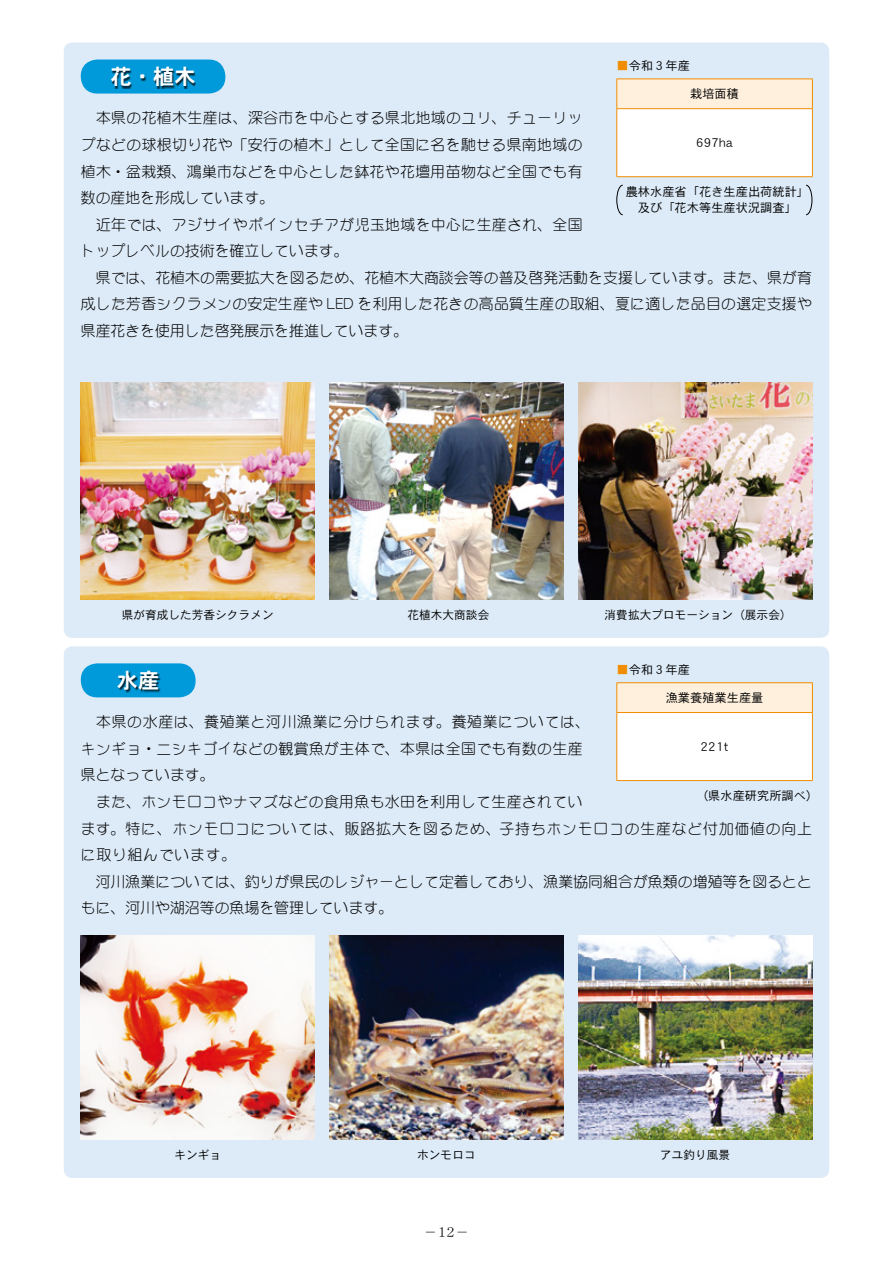
<style>
.page{position:relative;width:893px;height:1263px;background:#fff}
.page>*{position:absolute;margin:0;border:0;box-sizing:border-box;transform-origin:0 0}
.t1{font:21.3px "DFPHS Gothic CID W7";color:#fff}
.t2{font:300 14.85px/26.5px "DFP Maru Gothic CID";letter-spacing:.025em;color:#000;text-align:justify}
.t3{font:300 14.85px/26.5px "DFP Maru Gothic CID";letter-spacing:.05em;color:#000}
.t4{font:300 14.85px/26.5px "DFP Maru Gothic CID";letter-spacing:.005em;color:#000}
.t5{font:13.5px "DFPHS Mincho CID W3";color:#000}
.t6{font:12.15px "DFPHS Gothic CID W3";color:#000}
.t7{font:11.7px "DFPHS Gothic CID W3";color:#000}
.s1{color:#f18d00}
</style>
<div class="page">
<div style="left:64px;top:43px;width:765px;height:595px;background:#ddebf8;border-radius:9px"></div>
<div style="left:64px;top:646px;width:765px;height:532px;background:#ddebf8;border-radius:9px"></div>
<div style="left:81px;top:60px;width:144px;height:34px;background:#0099d9;border-radius:16px"></div>
<div style="left:112px;top:67px;width:85px;height:22px;background:#000;opacity:.75"></div>
<div style="left:81px;top:663px;width:115px;height:34px;background:#0099d9;border-radius:17px"></div>
<div style="left:118px;top:671px;width:42px;height:21px;background:#000;opacity:.75"></div>
<img style="left:81px;top:383px;width:234px;height:217px">
<img style="left:81px;top:935px;width:234px;height:205px">
<img style="left:330px;top:383px;width:233px;height:217px">
<img style="left:330px;top:935px;width:233px;height:205px">
<img style="left:578px;top:383px;width:234px;height:217px">
<img style="left:578px;top:935px;width:234px;height:205px">
<div style="left:617px;top:79px;width:195px;height:30px;background:#fef0dd"></div>
<div style="left:617px;top:109px;width:195px;height:68px;background:#fff"></div>
<hr style="left:617px;top:79px;width:196px;height:1px;background:#f18d00">
<svg style="left:617px;top:79px;width:1px;height:29px"></svg>
<hr style="left:617px;top:108px;width:196px;height:1px;background:#f18d00">
<hr style="left:617px;top:109px;width:1px;height:67px;background:#f18d00">
<hr style="left:812px;top:109px;width:1px;height:67px;background:#f18d00">
<hr style="left:617px;top:176px;width:196px;height:1px;background:#f18d00">
<svg style="left:812px;top:79px;width:1px;height:29px"></svg>
<div style="left:617px;top:683px;width:195px;height:29px;background:#fef0dd"></div>
<div style="left:617px;top:712px;width:195px;height:68px;background:#fff"></div>
<hr style="left:617px;top:682px;width:196px;height:1px;background:#f18d00">
<svg style="left:617px;top:683px;width:1px;height:29px"></svg>
<hr style="left:617px;top:712px;width:196px;height:1px;background:#f18d00">
<hr style="left:617px;top:713px;width:1px;height:67px;background:#f18d00">
<hr style="left:812px;top:713px;width:1px;height:67px;background:#f18d00">
<hr style="left:617px;top:780px;width:196px;height:1px;background:#f18d00">
<svg style="left:812px;top:683px;width:1px;height:29px"></svg>
<svg style="left:616px;top:185px;width:7px;height:30px"></svg>
<svg style="left:806px;top:185px;width:6px;height:30px"></svg>
<p class="t6" style="left:617px;top:59px;width:75px"><span class="s1">■</span>令和３年産</p>
<p class="t1" style="left:111px;top:65px;width:87px">花・植木</p>
<p class="t6" style="left:690px;top:87px;width:50px">栽培面積</p>
<p class="t6" style="left:696px;top:136px;width:38px">697ha</p>
<p class="t2" style="left:81px;top:105px;width:503px">　本県の花植木生産は、深谷市を中心とする県北地域のユリ、チューリップなどの球根切り花や「安行の植木」として全国に名を馳せる県南地域の植木・盆栽類、鴻巣市などを中心とした鉢花や花壇用苗物など全国でも有数の産地を形成しています。</p>
<p class="t2" style="left:81px;top:211px;width:503px">　近年では、アジサイやポインセチアが児玉地域を中心に生産され、全国トップレベルの技術を確立しています。</p>
<p class="t2" style="left:81px;top:264px;width:733px">　県では、花植木の需要拡大を図るため、花植木大商談会等の普及啓発活動を支援しています。また、県が育成した芳香シクラメンの安定生産や LED を利用した花きの高品質生産の取組、夏に適した品目の選定支援や県産花きを使用した啓発展示を推進しています。</p>
<p class="t6" style="left:626px;top:185px;width:185px">農林水産省「花き生産出荷統計」</p>
<p class="t6" style="left:638px;top:201px;width:160px">及び「花木等生産状況調査」</p>
<p class="t7" style="left:122px;top:609px;width:154px">県が育成した芳香シクラメン</p>
<p class="t7" style="left:407px;top:609px;width:83px">花植木大商談会</p>
<p class="t7" style="left:605px;top:609px;width:189px">消費拡大プロモーション（展示会）</p>
<p class="t6" style="left:617px;top:663px;width:75px"><span class="s1">■</span>令和３年産</p>
<p class="t1" style="left:117px;top:669px;width:44px">水産</p>
<p class="t6" style="left:666px;top:691px;width:99px">漁業養殖業生産量</p>
<p class="t6" style="left:701px;top:740px;width:29px">221t</p>
<p class="t2" style="left:81px;top:708px;width:511px;text-align:left">　本県の水産は、養殖業と河川漁業に分けられます。養殖業については、キンギョ・ニシキゴイなどの観賞魚が主体で、本県は全国でも有数の生産県となっています。</p>
<p class="t3" style="left:81px;top:788px;width:733px">　また、ホンモロコやナマズなどの食用魚も水田を利用して生産されてい<br>ます。特に、ホンモロコについては、販路拡大を図るため、子持ちホンモロコの生産など付加価値の向上に取り組んでいます。</p>
<p class="t4" style="left:81px;top:868px;width:733px">　河川漁業については、釣りが県民のレジャーとして定着しており、漁業協同組合が魚類の増殖等を図るとともに、河川や湖沼等の魚場を管理しています。</p>
<p class="t6" style="left:696px;top:789px;width:124px">（県水産研究所調べ）</p>
<p class="t7" style="left:174px;top:1149px;width:48px">キンギョ</p>
<p class="t7" style="left:417px;top:1149px;width:60px">ホンモロコ</p>
<p class="t5" style="left:438px;top:1225px;width:18px">12</p>
<p class="t5" style="left:424px;top:1225px;width:46px">−　 −</p>
<p class="t7" style="left:660px;top:1149px;width:72px">アユ釣り風景</p>
</div>
